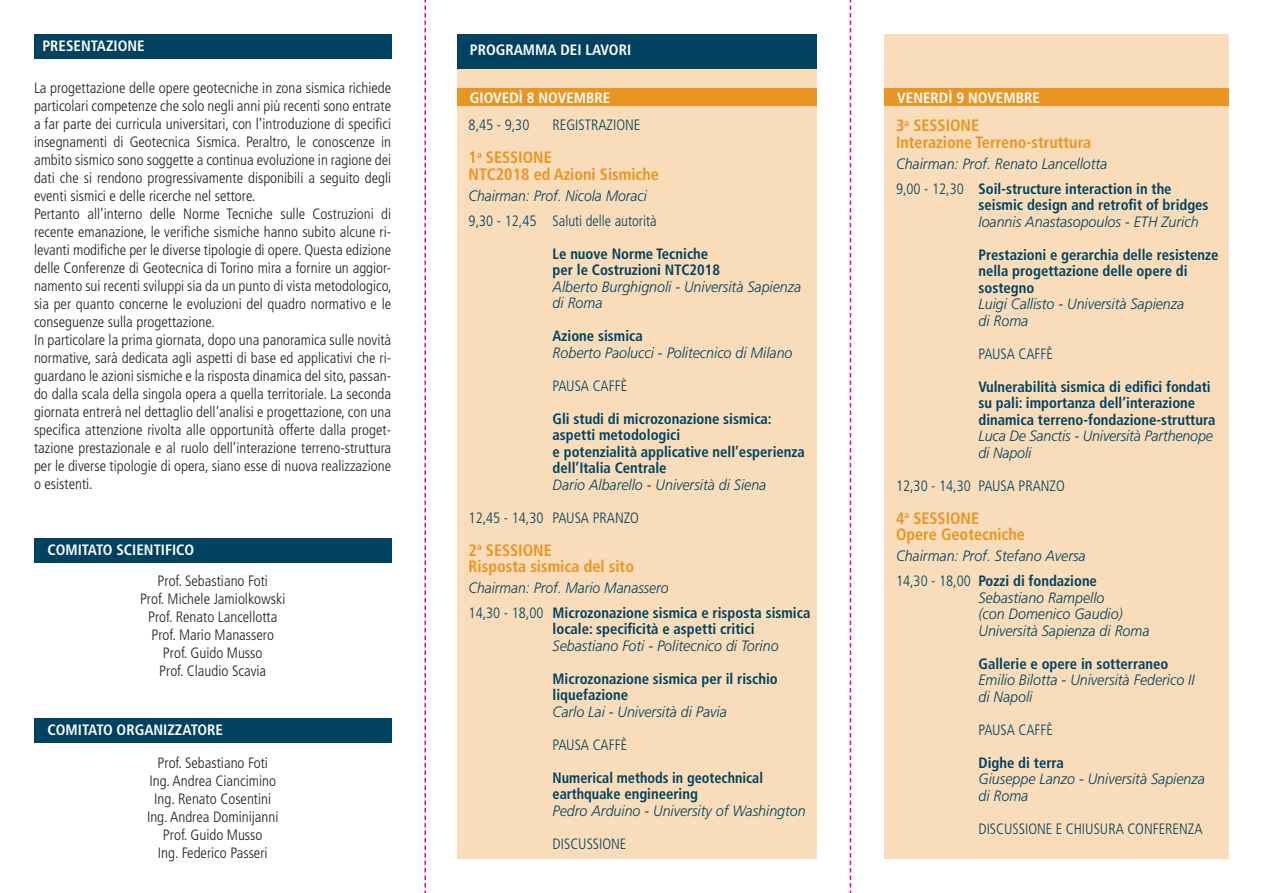
<style>
.page{position:relative;width:1263px;height:893px;background:#fff}
.page>*{position:absolute;margin:0;border:0;box-sizing:border-box;transform-origin:0 0}
.t1{font:700 condensed 16.5px/16.5px "Frutiger";color:#e99522}
.t2{font:300 condensed 15px/18px "Frutiger";color:#231f20;text-align:center}
.t3{font:italic 300 15px/16.5px "Frutiger";color:#004260;scale:.95 1}
.t4{font:700 condensed 15px/16.5px "Frutiger";color:#004260}
.t5{font:300 condensed 15px "Frutiger";color:#004260}
.t6{font:700 condensed 15px "Frutiger";color:#fff}
.t7{font:700 condensed 15px/16.5px "Frutiger";color:#004260;scale:.95 1}
.t8{font:italic 300 15px "Frutiger";color:#004260;scale:.93 1}
.s1{font-weight:300;font-style:italic;font-stretch:normal}
.s2{font-weight:300}
.s3{font-style:normal;font-stretch:condensed}
.s4{font-weight:700;font-style:normal;font-stretch:condensed}
</style>
<div class="page">
<div style="left:457px;top:34px;width:359px;height:825px;background:#f9dcb9"></div>
<div style="left:884px;top:34px;width:345px;height:825px;background:#f9dcb9"></div>
<div style="left:34px;top:34px;width:357px;height:24px;background:#004260"></div>
<div style="left:457px;top:34px;width:359px;height:34px;background:#004260"></div>
<div style="left:457px;top:88px;width:359px;height:17px;background:#e99522"></div>
<div style="left:884px;top:88px;width:345px;height:17px;background:#e99522"></div>
<div style="left:34px;top:538px;width:357px;height:24px;background:#004260"></div>
<div style="left:34px;top:718px;width:357px;height:25px;background:#004260"></div>
<svg style="left:424px;top:0;width:2px;height:893px"></svg>
<svg style="left:850px;top:0;width:1px;height:893px"></svg>
<p class="t6" style="left:43px;top:37px;width:104px">PRESENTAZIONE</p>
<p class="t6" style="left:470px;top:41px;width:163px">PROGRAMMA DEI LAVORI</p>
<p class="t6" style="left:470px;top:89px;width:19px">Gioved</p>
<p class="t6" style="left:519px;top:89px;width:40px">ì 8 Novem</p>
<p class="t6" style="left:586px;top:89px;width:17px">bre</p>
<p class="t6" style="left:897px;top:89px;width:18px">Venerd</p>
<p class="t6" style="left:948px;top:89px;width:40px">ì 9 Novem</p>
<p class="t6" style="left:1016px;top:89px;width:17px">bre</p>
<p class="t5" style="left:469px;top:117px;width:62px">8,45 - 9,30</p>
<p class="t5" style="left:553px;top:117px;width:89px">REGISTRAZIONE</p>
<p class="t1" style="left:469px;top:149px;width:192px">1<sup>a</sup> SESSIONE<br>NTC2018 ed Azioni Sismiche</p>
<p class="t8" style="left:469px;top:187px;width:193px">Chairman: Prof. Nicola Moraci</p>
<p class="t5" style="left:469px;top:212px;width:189px">9,30 - 12,45 Saluti delle autorità</p>
<p class="t4" style="left:553px;top:245px;width:169px">Le nuove Norme Tecniche per le Costruzioni NTC2018</p>
<p class="t3" style="left:553px;top:278px;width:263px">Alberto Burghignoli - Università Sapienza di Roma</p>
<p class="t4" style="left:553px;top:328px;width:92px">Azione sismica</p>
<p class="t3" style="left:553px;top:344px;width:254px">Roberto Paolucci - Politecnico di Milano</p>
<p class="t5" style="left:553px;top:377px;width:76px">PAUSA CAFFè</p>
<p class="t4" style="left:553px;top:410px;width:254px">Gli studi di microzonazione sismica: aspetti metodologici<br>e potenzialità applicative nell’esperienza dell’Italia Centrale</p>
<p class="t3" style="left:553px;top:476px;width:227px">Dario Albarello - Università di Siena</p>
<p class="t5" style="left:469px;top:509px;width:172px">12,45 - 14,30 PAUSA PRANZO</p>
<p class="t1" style="left:469px;top:542px;width:167px">2<sup>a</sup> SESSIONE<br>Risposta sismica del sito</p>
<p class="t4" style="left:469px;top:575px;width:343px;line-height:25px"><span class="s1">Chairman: Prof. Mario Manassero<br></span><span class="s2">14,30 - 18,00</span> Microzonazione sismica e risposta sismica</p>
<p class="t4" style="left:553px;top:621px;width:203px">locale: specificità e aspetti critici</p>
<p class="t3" style="left:553px;top:637px;width:239px">Sebastiano Foti - Politecnico di Torino</p>
<p class="t4" style="left:553px;top:670px;width:227px">Microzonazione sismica per il rischio liquefazione</p>
<p class="t3" style="left:553px;top:703px;width:185px">Carlo Lai - Università di Pavia</p>
<p class="t5" style="left:553px;top:736px;width:76px">PAUSA CAFFè</p>
<p class="t7" style="left:553px;top:769px;width:223px">Numerical methods in geotechnical earthquake engineering</p>
<p class="t3" style="left:553px;top:802px;width:268px">Pedro Arduino - University of Washington</p>
<p class="t5" style="left:553px;top:835px;width:75px">DISCUSSIONE</p>
<p class="t2" style="left:34px;top:79px;width:359px;text-align:left">La progettazione delle opere geotecniche in zona sismica richiede particolari competenze che solo negli anni più recenti sono entrate a far parte dei curricula universitari, con l’introduzione di specifici insegnamenti di Geotecnica Sismica. Peraltro, le conoscenze in ambito sismico sono soggette a continua evoluzione in ragione dei dati che si rendono progressivamente disponibili a seguito degli eventi sismici e delle ricerche nel settore.<br>Pertanto all’interno delle Norme Tecniche sulle Costruzioni di recente emanazione, le verifiche sismiche hanno subito alcune ri&shy;levanti modifiche per le diverse tipologie di opere. Questa edizione delle Conferenze di Geotecnica di Torino mira a fornire un aggior&shy;namento sui recenti sviluppi sia da un punto di vista metodologico, sia per quanto concerne le evoluzioni del quadro normativo e le conseguenze sulla progettazione.<br>In particolare la prima giornata, dopo una panoramica sulle novità normative, sarà dedicata agli aspetti di base ed applicativi che ri&shy;guardano le azioni sismiche e la risposta dinamica del sito, passan&shy;do dalla scala della singola opera a quella territoriale. La seconda giornata entrerà nel dettaglio dell’analisi e progettazione, con una specifica attenzione rivolta alle opportunità offerte dalla proget&shy;tazione prestazionale e al ruolo dell’interazione terreno-struttura per le diverse tipologie di opera, siano esse di nuova realizzazione o esistenti.</p>
<p class="t1" style="left:896px;top:117px;width:197px">3<sup>a</sup> SESSIONE<br>Interazione Terreno-struttura</p>
<p class="t3" style="left:896px;top:151px;width:292px;line-height:25px">Chairman: Prof. Renato Lancellotta<br><span class="s3">9,00 - 12,30</span> <span class="s4">Soil-structure interaction in the</span></p>
<p class="t4" style="left:978px;top:197px;width:232px">seismic design and retrofit of bridges</p>
<p class="t3" style="left:978px;top:213px;width:233px">Ioannis Anastasopoulos - ETH Zurich</p>
<p class="t4" style="left:978px;top:246px;width:241px">Prestazioni e gerarchia delle resistenze nella progettazione delle opere di sostegno</p>
<p class="t3" style="left:978px;top:296px;width:218px">Luigi Callisto - Università Sapienza di Roma</p>
<p class="t5" style="left:978px;top:345px;width:76px">PAUSA CAFFè</p>
<p class="t4" style="left:978px;top:378px;width:238px">Vulnerabilità sismica di edifici fondati su pali: importanza dell’interazione dinamica terreno-fondazione-struttura</p>
<p class="t3" style="left:978px;top:428px;width:248px">Luca De Sanctis - Università Parthenope di Napoli</p>
<p class="t5" style="left:896px;top:477px;width:170px">12,30 - 14,30 PAUSA PRANZO</p>
<p class="t1" style="left:896px;top:510px;width:130px">4<sup>a</sup> SESSIONE<br>Opere Geotecniche</p>
<p class="t3" style="left:896px;top:543px;width:213px;line-height:25px">Chairman: Prof. Stefano Aversa<br><span class="s3">14,30 - 18,00</span> <span class="s4">Pozzi di fondazione</span></p>
<p class="t3" style="left:978px;top:589px;width:182px">Sebastiano Rampello<br>(con Domenico Gaudio)<br>Università Sapienza di Roma</p>
<p class="t4" style="left:978px;top:655px;width:191px">Gallerie e opere in sotterraneo</p>
<p class="t3" style="left:978px;top:671px;width:229px">Emilio Bilotta - Università Federico II di Napoli</p>
<p class="t5" style="left:978px;top:721px;width:76px">PAUSA CAFFè</p>
<p class="t4" style="left:978px;top:754px;width:87px">Dighe di terra</p>
<p class="t3" style="left:978px;top:770px;width:240px">Giuseppe Lanzo - Università Sapienza di Roma</p>
<p class="t5" style="left:978px;top:820px;width:226px">DISCUSSIONE E CHIUSURA CONFERENZA</p>
<p class="t6" style="left:47px;top:541px;width:148px">COMITATO SCIENTIFICO</p>
<p class="t2" style="left:140px;top:572px;width:147px">Prof. Sebastiano Foti<br>Prof. Michele Jamiolkowski<br>Prof. Renato Lancellotta<br>Prof. Mario Manassero<br>Prof. Guido Musso<br>Prof. Claudio Scavia</p>
<p class="t6" style="left:48px;top:721px;width:177px">COMITATO ORGANIZZATORE</p>
<p class="t2" style="left:147px;top:754px;width:133px">Prof. Sebastiano Foti<br>Ing. Andrea Ciancimino<br>Ing. Renato Cosentini<br>Ing. Andrea Dominijanni<br>Prof. Guido Musso<br>Ing. Federico Passeri</p>
</div>
